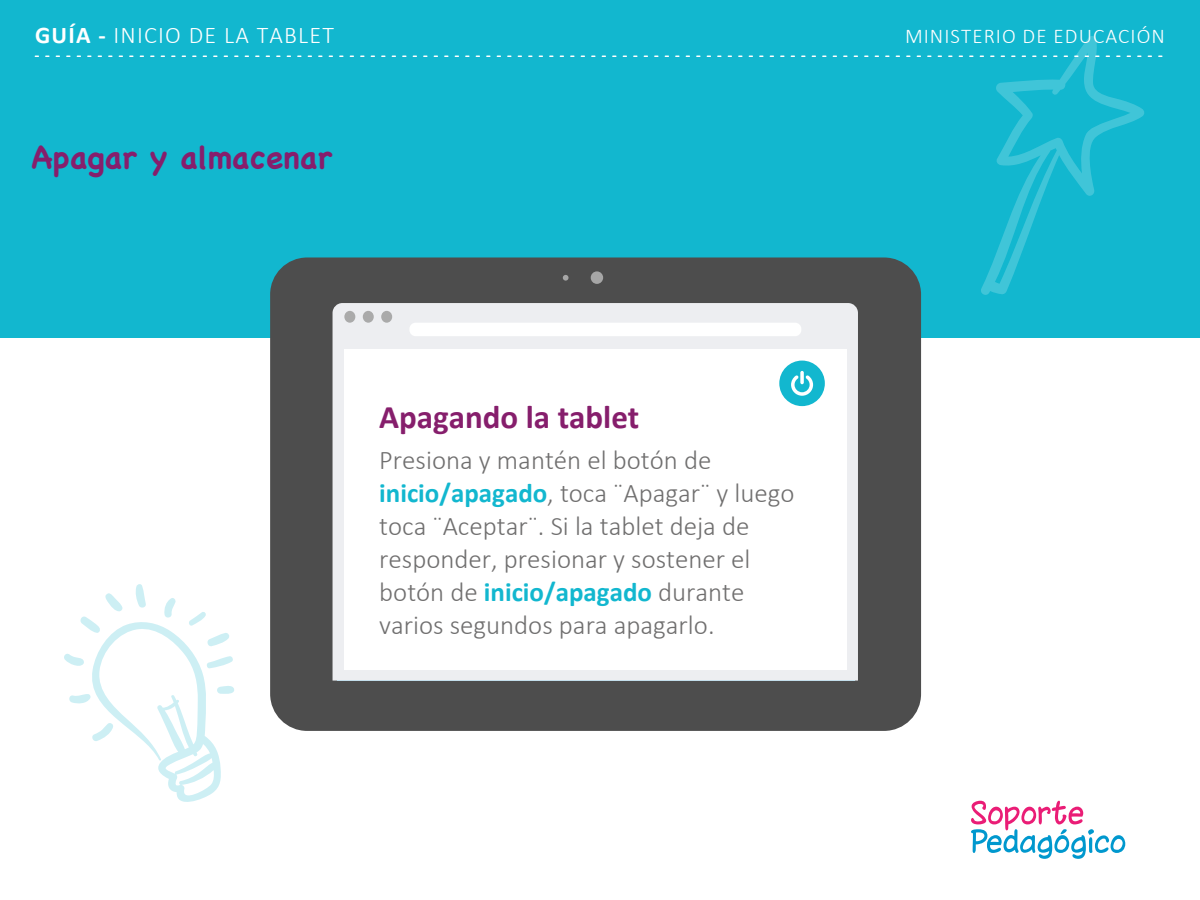
<style>
.page{position:relative;width:1200px;height:900px;background:#fff}
.page>*{position:absolute;margin:0;border:0;box-sizing:border-box;transform-origin:0 0}
.t1{font:700 33px "Calibri";color:#861e6c}
.t2{font:700 31.5px "Chalkboard";color:#861e6c}
.t3{font:300 27px/33px "Calibri";color:#706f6f}
.t4{font:300 24px "Calibri";letter-spacing:.05em;color:#fff}
.t5{font:300 21px "Calibri";letter-spacing:.05em;color:#fff}
.s1{font-weight:700}
.s2{font-weight:700;color:#12b7cf}
</style>
<div class="page">
<div style="left:0;top:0;width:1200px;height:338px;background:#12b7cf"></div>
<svg style="left:971px;top:801px;width:154px;height:58px"></svg>
<div style="left:270px;top:258px;width:651px;height:473px;background:#4d4d4d;border-radius:37px"></div>
<div style="left:333px;top:303px;width:525px;height:378px;background:#edeef1"></div>
<div style="left:344px;top:311px;width:11px;height:12px;background:#aaa;border-radius:50%"></div>
<div style="left:381px;top:311px;width:11px;height:12px;background:#aaa;border-radius:50%"></div>
<div style="left:363px;top:311px;width:11px;height:12px;background:#aaa;border-radius:50%"></div>
<div style="left:409px;top:323px;width:392px;height:13px;background:#fff;border-radius:6px"></div>
<div style="left:344px;top:350px;width:502px;height:320px;background:#fff"></div>
<div style="left:779px;top:361px;width:46px;height:45px;background:#12b7cf;border-radius:50%"></div>
<svg style="left:791px;top:375px;width:22px;height:21px"></svg>
<svg style="left:800px;top:371px;width:4px;height:13px"></svg>
<svg style="left:64px;top:584px;width:170px;height:218px"></svg>
<svg style="left:35px;top:36px;width:1128px;height:259px"></svg>
<p class="t4" style="left:35px;top:20px;width:300px"><span class="s1">GUÍA -</span> INICIO DE LA TABLET</p>
<p class="t5" style="left:905px;top:23px;width:261px">MINISTERIO DE EDUCACIÓN</p>
<p class="t2" style="left:31px;top:139px;width:302px">Apagar y almacenar</p>
<p class="t1" style="left:379px;top:396px;width:262px">Apagando la tablet</p>
<p class="t3" style="left:379px;top:443px;width:417px">Presiona y mantén el botón de <span class="s2">inicio/apagado</span>, toca ¨Apagar¨ y luego toca ¨Aceptar¨. Si la tablet deja de responder, presionar y sostener el botón de <span class="s2">inicio/apagado</span> durante varios segundos para apagarlo.</p>
</div>
